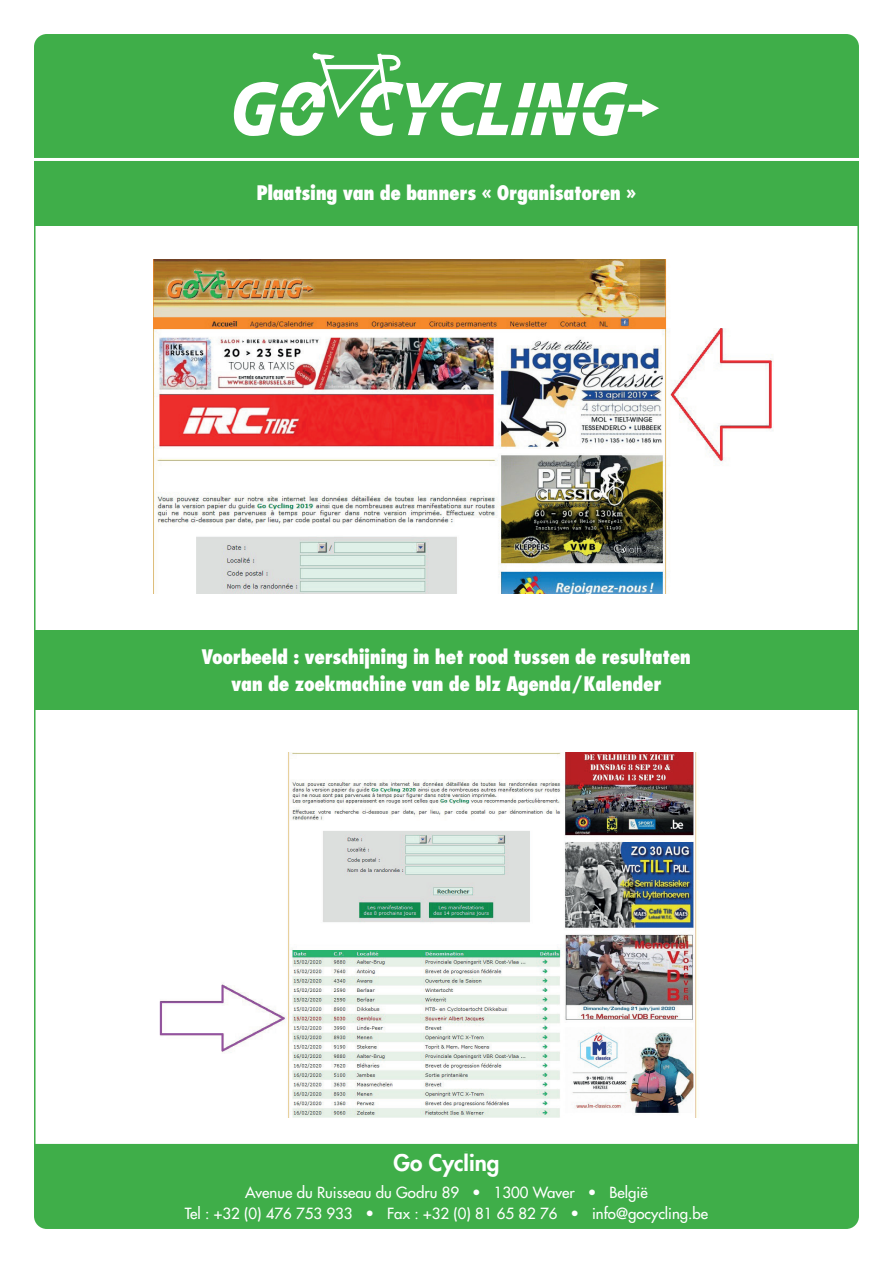
<style>
.page{position:relative;width:893px;height:1263px;background:#fff}
.page>*{position:absolute;margin:0;border:0;box-sizing:border-box;transform-origin:0 0}
.t1{font:800 22.5px "Futura Std";color:#fff}
.t2{font:800 condensed 19.5px/27.6px "Futura Std";letter-spacing:-.02em;color:#fff;text-align:center}
.t3{font:500 15px/21px "Futura Std";color:#fff;text-align:center}
</style>
<div class="page">
<div style="left:34px;top:34px;width:825px;height:113px;background:#3fae49"></div>
<div style="left:34px;top:147px;width:825px;height:79px;background:#3fae49"></div>
<div style="left:34px;top:630px;width:825px;height:80px;background:#3fae49"></div>
<div style="left:34px;top:1144px;width:825px;height:85px;background:#3fae49"></div>
<svg style="left:234px;top:53px;width:425px;height:83px"></svg>
<hr style="left:17px;top:158px;width:847px;height:3px;background:#fff">
<img style="left:153px;top:260px;width:621px;height:333px">
<img style="left:159px;top:753px;width:538px;height:364px">
<p class="t2" style="left:256px;top:179px;width:382px">Plaatsing van de banners « Organisatoren »</p>
<p class="t2" style="left:202px;top:642px;width:491px">Voorbeeld : verschijning in het rood tussen de resultaten van de zoekmachine van de blz Agenda/Kalender</p>
<p class="t1" style="left:393px;top:1148px;width:108px">Go Cycling</p>
<p class="t3" style="left:185px;top:1182px;width:525px">Avenue du Ruisseau du Godru 89 • 1300 Waver • België<br>Tel : +32 (0) 476 753 933 • Fax : +32 (0) 81 65 82 76 • info@gocycling.be</p>
</div>
